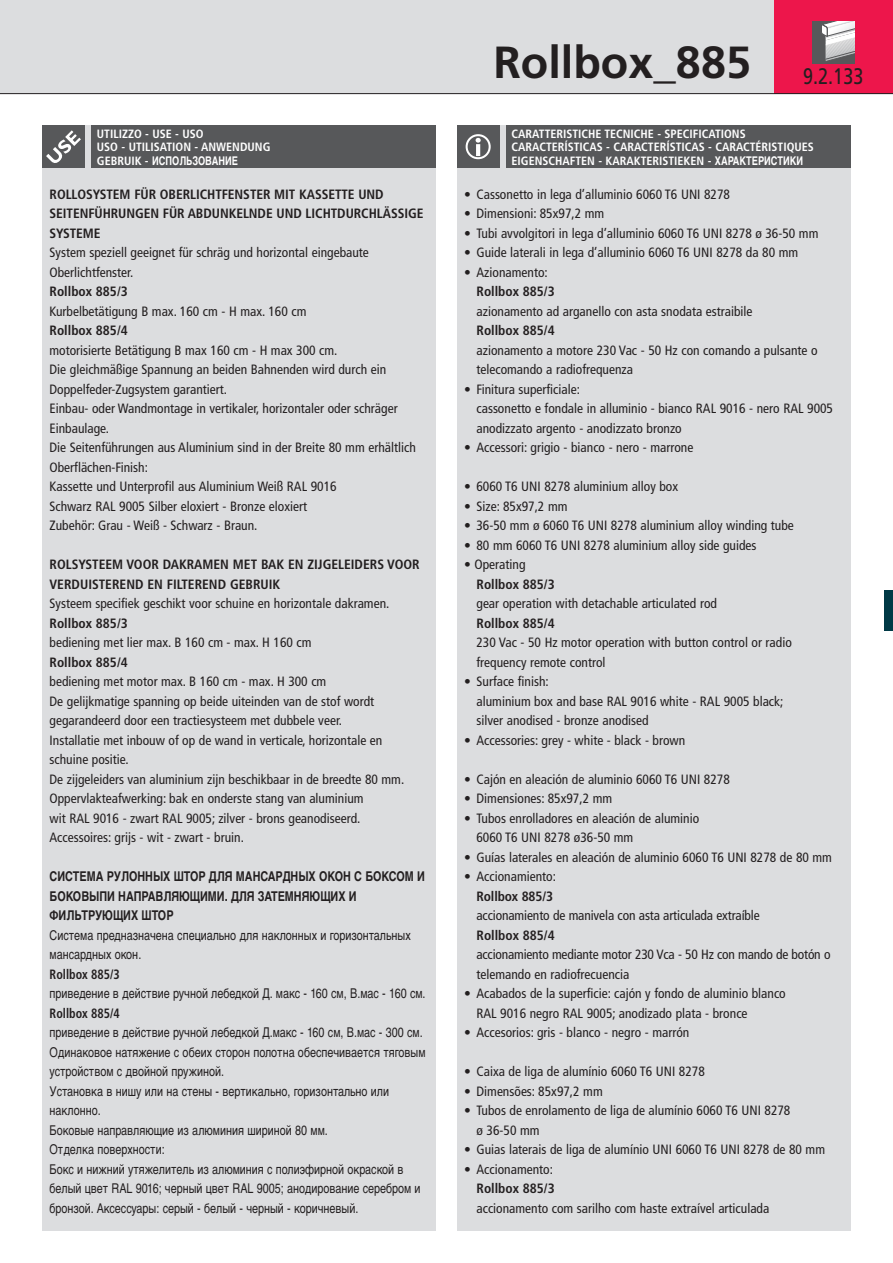
<style>
.page{position:relative;width:893px;height:1263px;background:#fff}
.page>*{position:absolute;margin:0;border:0;box-sizing:border-box;transform-origin:0 0}
.t1{font:700 45px "Frutiger";color:#231f20}
.t2{font:condensed 13.5px/19.5px "Frutiger";color:#231f20}
.t3{font:13.5px/19.5px "Helvetica Cyr Upright";color:#231f20;scale:.8 1}
.t4{font:700 condensed 13.5px/19.5px "Frutiger";color:#231f20}
.t5{font:700 13.5px/19.5px "Helvetica Cyr";color:#231f20;scale:.8 1}
.t6{font:700 condensed 13.5px "Frutiger";color:#231f20;scale:.9 1}
.t7{font:700 condensed 12px/13.5px "Frutiger";color:#fff}
.t8{font:700 12px "Helvetica Cyr";color:#fff;scale:.77 1}
.s1{font-family:"Frutiger";font-stretch:condensed}
.s2{font-family:"Helvetica Cyr";font-stretch:normal}
</style>
<div class="page">
<div style="left:457px;top:126px;width:393px;height:1105px;background:#dcdddf"></div>
<div style="left:42px;top:126px;width:394px;height:1105px;background:#dcdddf"></div>
<div style="left:457px;top:126px;width:42px;height:42px;background:#57585a"></div>
<svg style="left:466px;top:134px;width:25px;height:25px"></svg>
<div style="left:506px;top:126px;width:344px;height:42px;background:#57585a"></div>
<div style="left:42px;top:126px;width:43px;height:42px;background:#57585a"></div>
<svg style="left:46px;top:130px;width:35px;height:33px"></svg>
<div style="left:91px;top:126px;width:345px;height:42px;background:#57585a"></div>
<div style="left:0;top:0;width:892px;height:94px;background:#dcdddf"></div>
<div style="left:774px;top:0;width:118px;height:94px;background:#ed164b"></div>
<div style="left:812px;top:21px;width:42px;height:43px;background:#57585a"></div>
<svg style="left:822px;top:21px;width:33px;height:41px"></svg>
<hr style="left:0;top:93px;width:892px;height:1px;background:#231f20">
<div style="left:884px;top:590px;width:8px;height:40px;background:#003945"></div>
<p class="t7" style="left:97px;top:128px;width:175px">UTILIZZO - USE - USO<br>USO - UTILISATION - ANWENDUNG</p>
<p class="t8" style="left:97px;top:156px;width:184px"><span class="s1">GEBRUIK -</span> ИСПОЛЬЗОВАНИЕ</p>
<p class="t4" style="left:50px;top:185px;width:375px">ROLLOSYSTEM FÜR OBERLICHTFENSTER MIT KASSETTE UND<br>SEITENFÜHRUNGEN FÜR ABDUNKELNDE UND LICHTDURCHLÄSSIGE<br>SYSTEME</p>
<p class="t2" style="left:50px;top:244px;width:321px">System speziell geeignet für schräg und horizontal eingebaute<br>Oberlichtfenster.</p>
<p class="t4" style="left:50px;top:283px;width:80px">Rollbox 885/3</p>
<p class="t2" style="left:50px;top:302px;width:258px">Kurbelbetätigung B max. 160 cm - H max. 160 cm</p>
<p class="t4" style="left:50px;top:322px;width:80px">Rollbox 885/4</p>
<p class="t2" style="left:50px;top:341px;width:368px">motorisierte Betätigung B max 160 cm - H max 300 cm.<br>Die gleichmäßige Spannung an beiden Bahnenden wird durch ein Doppelfeder-Zugsystem garantiert.<br>Einbau- oder Wandmontage in vertikaler, horizontaler oder schräger Einbaulage.<br>Die Seitenführungen aus Aluminium sind in der Breite 80 mm erhältlich Oberflächen-Finish:<br>Kassette und Unterprofil aus Aluminium Weiß RAL 9016<br>Schwarz RAL 9005 Silber eloxiert - Bronze eloxiert<br>Zubehör: Grau - Weiß - Schwarz - Braun.</p>
<p class="t4" style="left:50px;top:556px;width:372px">ROLSYSTEEM VOOR DAKRAMEN MET BAK EN ZIJGELEIDERS VOOR<br>VERDUISTEREND EN FILTEREND GEBRUIK</p>
<p class="t2" style="left:50px;top:595px;width:341px">Systeem specifiek geschikt voor schuine en horizontale dakramen.</p>
<p class="t4" style="left:50px;top:614px;width:80px">Rollbox 885/3</p>
<p class="t2" style="left:50px;top:634px;width:263px">bediening met lier max. B 160 cm - max. H 160 cm</p>
<p class="t4" style="left:50px;top:653px;width:80px">Rollbox 885/4</p>
<p class="t2" style="left:50px;top:673px;width:356px">bediening met motor max. B 160 cm - max. H 300 cm<br>De gelijkmatige spanning op beide uiteinden van de stof wordt gegarandeerd door een tractiesysteem met dubbele veer.<br>Installatie met inbouw of op de wand in verticale, horizontale en schuine positie.<br>De zijgeleiders van aluminium zijn beschikbaar in de breedte 80 mm.<br>Oppervlakteafwerking: bak en onderste stang van aluminium<br>wit RAL 9016 - zwart RAL 9005; zilver - brons geanodiseerd.<br>Accessoires: grijs - wit - zwart - bruin.</p>
<p class="t5" style="left:50px;top:868px;width:471px">СИСТЕМА РУЛОННЫХ ШТОР ДЛЯ МАНСАРДНЫХ ОКОН С БОКСОМ И<br>БОКОВЫПИ НАПРАВЛЯЮЩИМИ. ДЛЯ ЗАТЕМНЯЮЩИХ И<br>ФИЛЬТРУЮЩИХ ШТОР</p>
<p class="t3" style="left:50px;top:927px;width:453px">Система предназначена специально для наклонных и горизонтальных мансардных окон.</p>
<p class="t6" style="left:50px;top:969px;width:80px">Rollbox 885/3</p>
<p class="t3" style="left:50px;top:985px;width:471px">приведение в действие ручной лебедкой Д. макс - 160 см, В.мас - 160 см.</p>
<p class="t6" style="left:50px;top:1008px;width:80px">Rollbox 885/4</p>
<p class="t3" style="left:50px;top:1024px;width:471px">приведение в действие ручной лебедкой Д.макс - 160 см, В.мас - 300 см.<br>Одинаковое натяжение с обеих сторон полотна обеспечивается тяговым устройством с двойной пружиной.<br>Установка в нишу или на стены - вертикально, горизонтально или наклонно.<br>Боковые направляющие из алюминия шириной 80 мм.<br>Отделка поверхности:<br>Бокс и нижний утяжелитель из алюминия с полиэфирной окраской в белый цвет RAL 9016; черный цвет RAL 9005; анодирование серебром и бронзой. Аксессуары: серый - белый - черный - коричневый.</p>
<h1 class="t1" style="left:493px;top:44px;width:371px">Rollbox_885 <sub>9.2.133</sub></h1>
<p class="t7" style="left:512px;top:128px;width:304px">CARATTERISTICHE TECNICHE - SPECIFICATIONS<br>CARACTERÍSTICAS - CARACTERÍSTICAS - CARACTÉRISTIQUES<br>EIGENSCHAFTEN - KARAKTERISTIEKEN - <span class="s2">ХАРАКТЕРИСТИКИ</span></p>
<p class="t2" style="left:464px;top:185px;width:267px">• Cassonetto in lega d’alluminio 6060 T6 UNI 8278</p>
<p class="t2" style="left:464px;top:205px;width:142px">• Dimensioni: 85x97,2 mm</p>
<p class="t2" style="left:464px;top:224px;width:356px">• Tubi avvolgitori in lega d’alluminio 6060 T6 UNI 8278 ø 36-50 mm</p>
<p class="t2" style="left:464px;top:244px;width:335px">• Guide laterali in lega d’alluminio 6060 T6 UNI 8278 da 80 mm</p>
<p class="t2" style="left:464px;top:263px;width:85px">• Azionamento:</p>
<p class="t4" style="left:476px;top:283px;width:80px">Rollbox 885/3</p>
<p class="t2" style="left:476px;top:302px;width:278px">azionamento ad arganello con asta snodata estraibile</p>
<p class="t4" style="left:476px;top:322px;width:80px">Rollbox 885/4</p>
<p class="t2" style="left:476px;top:341px;width:343px">azionamento a motore 230 Vac - 50 Hz con comando a pulsante o telecomando a radiofrequenza</p>
<p class="t2" style="left:476px;top:380px;width:358px;text-indent:-12px">• Finitura superficiale:<br>cassonetto e fondale in alluminio - bianco RAL 9016 - nero RAL 9005 anodizzato argento - anodizzato bronzo</p>
<p class="t2" style="left:464px;top:439px;width:231px">• Accessori: grigio - bianco - nero - marrone</p>
<p class="t2" style="left:464px;top:478px;width:215px">• 6060 T6 UNI 8278 aluminium alloy box</p>
<p class="t2" style="left:464px;top:497px;width:105px">• Size: 85x97,2 mm</p>
<p class="t2" style="left:464px;top:517px;width:331px">• 36-50 mm ø 6060 T6 UNI 8278 aluminium alloy winding tube</p>
<p class="t2" style="left:464px;top:536px;width:294px">• 80 mm 6060 T6 UNI 8278 aluminium alloy side guides</p>
<p class="t2" style="left:464px;top:556px;width:63px">• Operating</p>
<p class="t4" style="left:476px;top:575px;width:80px">Rollbox 885/3</p>
<p class="t2" style="left:476px;top:595px;width:242px">gear operation with detachable articulated rod</p>
<p class="t4" style="left:476px;top:614px;width:80px">Rollbox 885/4</p>
<p class="t2" style="left:476px;top:634px;width:317px">230 Vac - 50 Hz motor operation with button control or radio frequency remote control</p>
<p class="t2" style="left:476px;top:673px;width:308px;text-indent:-12px">• Surface finish:<br>aluminium box and base RAL 9016 white - RAL 9005 black; silver anodised - bronze anodised</p>
<p class="t2" style="left:464px;top:731px;width:223px">• Accessories: grey - white - black - brown</p>
<p class="t2" style="left:464px;top:770px;width:267px">• Cajón en aleación de aluminio 6060 T6 UNI 8278</p>
<p class="t2" style="left:464px;top:790px;width:150px">• Dimensiones: 85x97,2 mm</p>
<p class="t2" style="left:476px;top:809px;width:224px;text-indent:-12px">• Tubos enrolladores en aleación de aluminio<br>6060 T6 UNI 8278 ø36-50 mm</p>
<p class="t2" style="left:464px;top:848px;width:369px">• Guías laterales en aleación de aluminio 6060 T6 UNI 8278 de 80 mm</p>
<p class="t2" style="left:464px;top:868px;width:93px">• Accionamiento:</p>
<p class="t4" style="left:476px;top:887px;width:78px">Rollbox 885/3</p>
<p class="t2" style="left:476px;top:907px;width:285px">accionamiento de manivela con asta articulada extraíble</p>
<p class="t4" style="left:476px;top:926px;width:80px">Rollbox 885/4</p>
<p class="t2" style="left:476px;top:946px;width:355px">accionamiento mediante motor 230 Vca - 50 Hz con mando de botón o telemando en radiofrecuencia</p>
<p class="t2" style="left:476px;top:985px;width:311px;text-indent:-12px">• Acabados de la superficie: cajón y fondo de aluminio blanco<br>RAL 9016 negro RAL 9005; anodizado plata - bronce</p>
<p class="t2" style="left:464px;top:1024px;width:227px">• Accesorios: gris - blanco - negro - marrón</p>
<p class="t2" style="left:464px;top:1063px;width:242px">• Caixa de liga de alumínio 6060 T6 UNI 8278</p>
<p class="t2" style="left:464px;top:1082px;width:140px">• Dimensões: 85x97,2 mm</p>
<p class="t2" style="left:476px;top:1102px;width:315px;text-indent:-12px">• Tubos de enrolamento de liga de alumínio 6060 T6 UNI 8278 ø 36-50 mm</p>
<p class="t2" style="left:464px;top:1141px;width:362px">• Guias laterais de liga de alumínio UNI 6060 T6 UNI 8278 de 80 mm</p>
<p class="t2" style="left:464px;top:1160px;width:90px">• Accionamento:</p>
<p class="t4" style="left:476px;top:1180px;width:80px">Rollbox 885/3</p>
<p class="t2" style="left:476px;top:1199px;width:294px">accionamento com sarilho com haste extraível articulada</p>
</div>
